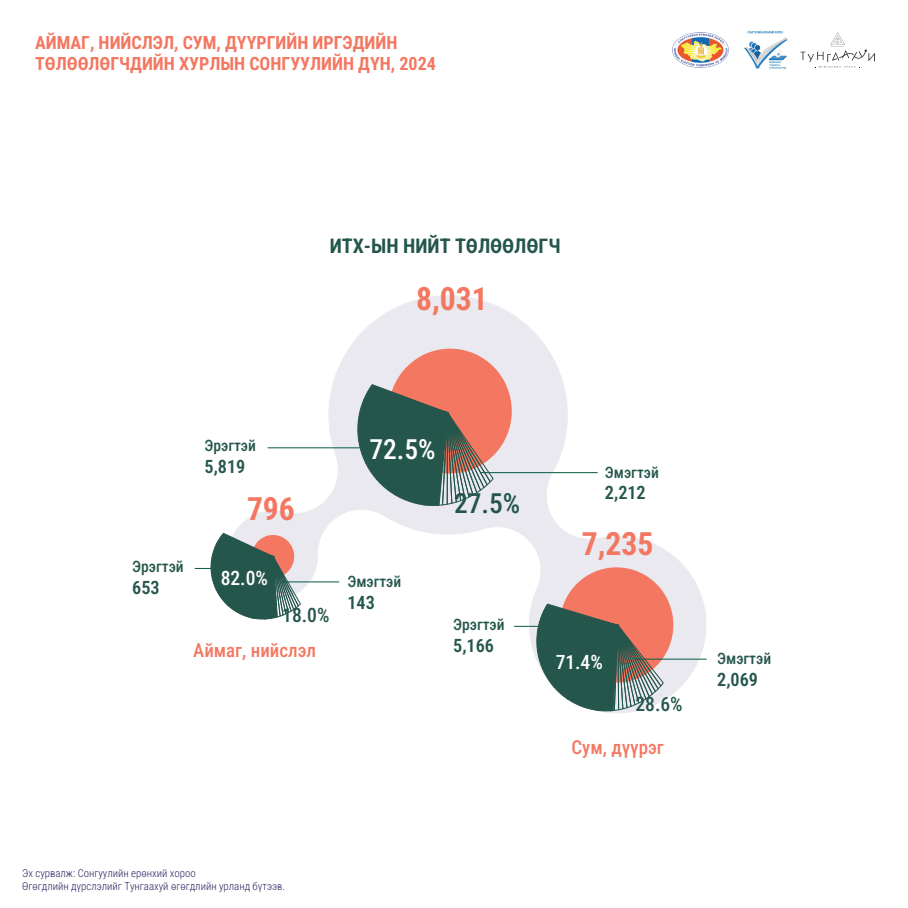
<style>
.page{position:relative;width:908px;height:908px;background:#fff}
.page>*{position:absolute;margin:0;border:0;box-sizing:border-box;transform-origin:0 0}
.t1{font:700 31.6px "Roboto Condensed";color:#f37761}
.t2{font:500 27.4px "Roboto Condensed";color:#fff}
.t3{font:500 27.4px "Roboto Condensed";color:#24564c}
.t4{font:700 19.96px "Roboto Condensed";color:#24564c}
.t5{font:500 19.52px "Roboto Condensed";color:#fff}
.t6{font:500 19.52px "Roboto Condensed";color:#24564c}
.t7{font:500 18.92px "Roboto Condensed";color:#f37761}
.t8{font:600 18.16px "Roboto Condensed";color:#24564c}
.t9{font:700 18px/21.6px "Roboto Condensed";color:#f37761}
.t10{font:500 15.52px "Roboto Condensed";color:#24564c}
.t11{font:300 10.8px/13px "Roboto Condensed";color:#292560}
</style>
<div class="page">
<img style="left:744px;top:30px;width:44px;height:39px">
<img style="left:672px;top:32px;width:56px;height:35px">
<svg style="left:800px;top:32px;width:74px;height:36px"></svg>
<svg style="left:252px;top:295px;width:454px;height:418px"></svg>
<hr style="left:267px;top:447px;width:99px;height:1px;background:#075945">
<hr style="left:514px;top:625px;width:35px;height:1px;background:#075945">
<hr style="left:481px;top:472px;width:116px;height:1px;background:#075945">
<div style="left:388px;top:348px;width:123px;height:125px;background:#f37761;border-radius:50%"></div>
<div style="left:559px;top:567px;width:114px;height:115px;background:#f37761;border-radius:50%"></div>
<svg style="left:357px;top:384px;width:136px;height:121px"></svg>
<svg style="left:536px;top:530px;width:127px;height:181px"></svg>
<svg style="left:195px;top:516px;width:106px;height:103px"></svg>
<hr style="left:634px;top:658px;width:72px;height:1px;background:#075945">
<hr style="left:282px;top:581px;width:57px;height:1px;background:#075945">
<h3 class="t9" style="left:35px;top:31px;width:402px">АЙМАГ, НИЙСЛЭЛ, СУМ, ДҮҮРГИЙН ИРГЭДИЙН<br>ТӨЛӨӨЛӨГЧДИЙН ХУРЛЫН СОНГУУЛИЙН ДҮН, 2024</h3>
<h3 class="t4" style="left:329px;top:231px;width:232px">ИТХ-ЫН НИЙТ ТӨЛӨӨЛӨГЧ</h3>
<h1 class="t1" style="left:416px;top:276px;width:73px">8,031</h1>
<h3 class="t10" style="left:204px;top:434px;width:53px">Эрэгтэй</h3>
<h3 class="t8" style="left:204px;top:453px;width:42px">5,819</h3>
<h1 class="t1" style="left:247px;top:486px;width:49px">796</h1>
<h3 class="t10" style="left:132px;top:555px;width:53px">Эрэгтэй</h3>
<h3 class="t8" style="left:132px;top:574px;width:29px">653</h3>
<h3 class="t5" style="left:221px;top:564px;width:49px">82.0%</h3>
<h3 class="t6" style="left:282px;top:600px;width:49px">18.0%</h3>
<h3 class="t7" style="left:193px;top:636px;width:124px">Аймаг, нийслэл</h3>
<h2 class="t2" style="left:369px;top:430px;width:68px">72.5%</h2>
<h3 class="t10" style="left:347px;top:570px;width:55px">Эмэгтэй</h3>
<h3 class="t8" style="left:347px;top:589px;width:29px">143</h3>
<h2 class="t3" style="left:454px;top:484px;width:68px">27.5%</h2>
<h3 class="t10" style="left:453px;top:613px;width:53px">Эрэгтэй</h3>
<h3 class="t8" style="left:453px;top:632px;width:42px">5,166</h3>
<h3 class="t10" style="left:604px;top:461px;width:55px">Эмэгтэй</h3>
<h3 class="t8" style="left:604px;top:480px;width:42px">2,212</h3>
<h1 class="t1" style="left:581px;top:521px;width:73px">7,235</h1>
<h3 class="t5" style="left:555px;top:648px;width:49px">71.4%</h3>
<h3 class="t6" style="left:635px;top:690px;width:49px">28.6%</h3>
<h3 class="t7" style="left:571px;top:733px;width:94px">Сум, дүүрэг</h3>
<h3 class="t10" style="left:717px;top:647px;width:55px">Эмэгтэй</h3>
<h3 class="t8" style="left:717px;top:666px;width:42px">2,069</h3>
<p class="t11" style="left:22px;top:865px;width:264px">Эх сурвалж: Сонгуулийн ерөнхий хороо<br>Өгөгдлийн дүрслэлийг Тунгаахуй өгөгдлийн урланд бүтээв.</p>
</div>
